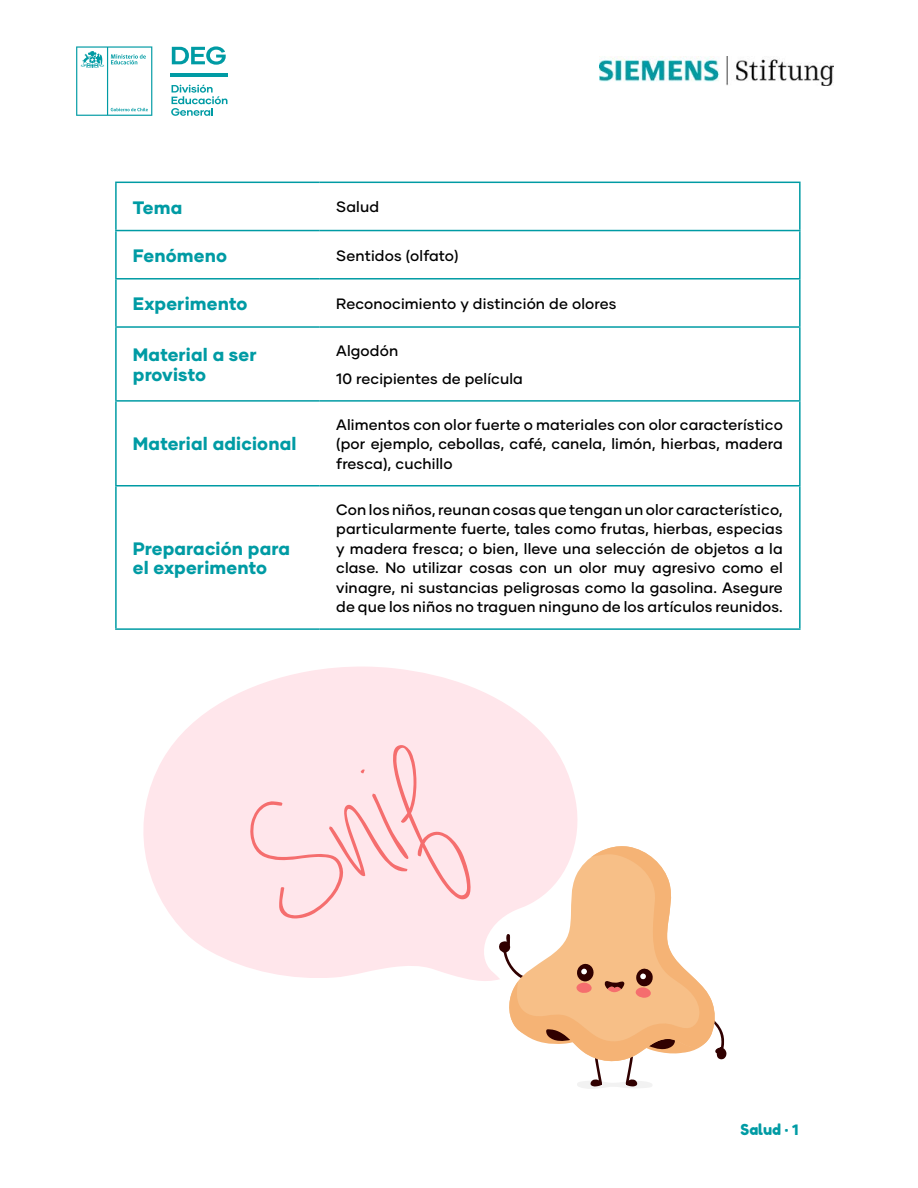
<style>
.page{position:relative;width:918px;height:1188px;background:#fff}
.page>*{position:absolute;margin:0;border:0;box-sizing:border-box;transform-origin:0 0}
.t1{font:800 18px/19.5px "Gilmer";letter-spacing:.01em;color:#009ba4}
.t2{font:500 15px/19.5px "Gilmer";letter-spacing:.01em;color:#000;text-align:justify}
.t3{font:15px "Fredoka One";color:#009ba4}
.s1{font-family:"Gilmer";font-weight:800}
</style>
<div class="page">
<svg style="left:76px;top:46px;width:76px;height:70px"></svg>
<hr style="left:170px;top:73px;width:26px;height:3px;background:#009ba4">
<hr style="left:196px;top:73px;width:31px;height:3px;background:#009ba4">
<svg style="left:172px;top:46px;width:54px;height:19px"></svg>
<svg style="left:171px;top:85px;width:56px;height:31px"></svg>
<img style="left:600px;top:57px;width:233px;height:28px">
<hr style="left:115px;top:182px;width:204px;height:1px;background:#009ba4">
<hr style="left:115px;top:183px;width:2px;height:47px;background:#009ba4">
<hr style="left:319px;top:182px;width:482px;height:1px;background:#009ba4">
<hr style="left:799px;top:183px;width:2px;height:47px;background:#009ba4">
<hr style="left:115px;top:230px;width:204px;height:1px;background:#009ba4">
<hr style="left:115px;top:231px;width:2px;height:47px;background:#009ba4">
<hr style="left:319px;top:230px;width:482px;height:1px;background:#009ba4">
<hr style="left:799px;top:231px;width:2px;height:47px;background:#009ba4">
<hr style="left:115px;top:278px;width:204px;height:2px;background:#009ba4">
<hr style="left:115px;top:280px;width:2px;height:46px;background:#009ba4">
<hr style="left:319px;top:278px;width:482px;height:2px;background:#009ba4">
<hr style="left:799px;top:280px;width:2px;height:46px;background:#009ba4">
<hr style="left:115px;top:326px;width:204px;height:2px;background:#009ba4">
<hr style="left:115px;top:328px;width:2px;height:72px;background:#009ba4">
<hr style="left:319px;top:326px;width:482px;height:2px;background:#009ba4">
<hr style="left:799px;top:328px;width:2px;height:72px;background:#009ba4">
<hr style="left:115px;top:400px;width:204px;height:2px;background:#009ba4">
<hr style="left:115px;top:402px;width:2px;height:83px;background:#009ba4">
<hr style="left:319px;top:400px;width:482px;height:2px;background:#009ba4">
<hr style="left:799px;top:402px;width:2px;height:83px;background:#009ba4">
<hr style="left:115px;top:485px;width:204px;height:2px;background:#009ba4">
<hr style="left:115px;top:487px;width:2px;height:141px;background:#009ba4">
<hr style="left:319px;top:485px;width:482px;height:2px;background:#009ba4">
<hr style="left:799px;top:487px;width:2px;height:141px;background:#009ba4">
<hr style="left:115px;top:628px;width:204px;height:2px;background:#009ba4">
<hr style="left:319px;top:628px;width:482px;height:2px;background:#009ba4">
<svg style="left:143px;top:666px;width:435px;height:315px;fill:#ffe6eb"></svg>
<svg style="left:499px;top:934px;width:7px;height:47px"></svg>
<svg style="left:577px;top:1023px;width:150px;height:66px"></svg>
<svg style="left:507px;top:845px;width:209px;height:219px"></svg>
<svg style="left:576px;top:964px;width:18px;height:29px"></svg>
<svg style="left:635px;top:968px;width:18px;height:30px"></svg>
<svg style="left:604px;top:981px;width:20px;height:11px"></svg>
<svg style="left:250px;top:745px;width:221px;height:174px;background:#fedce0"></svg>
<p class="t1" style="left:133px;top:197px;width:51px">Tema</p>
<p class="t2" style="left:336px;top:197px;width:44px">Salud</p>
<p class="t1" style="left:133px;top:246px;width:96px">Fenómeno</p>
<p class="t2" style="left:336px;top:245px;width:124px">Sentidos (olfato)</p>
<p class="t1" style="left:133px;top:294px;width:116px">Experimento</p>
<p class="t2" style="left:336px;top:294px;width:282px">Reconocimiento y distinción de olores</p>
<p class="t1" style="left:133px;top:345px;width:125px">Material a ser provisto</p>
<p class="t2" style="left:336px;top:336px;width:188px;line-height:28px">Algodón<br>10 recipientes de película</p>
<p class="t1" style="left:133px;top:434px;width:165px">Material adicional</p>
<p class="t1" style="left:133px;top:539px;width:159px">Preparación para el experimento</p>
<p class="t2" style="left:336px;top:415px;width:448px">Alimentos con olor fuerte o materiales con olor característico (por ejemplo, cebollas, café, canela, limón, hierbas, madera fresca), cuchillo</p>
<p class="t2" style="left:336px;top:499px;width:448px">Con los niños, reunan cosas que tengan un olor característico, particularmente fuerte, tales como frutas, hierbas, especias y madera fresca; o bien, lleve una selección de objetos a la clase. No utilizar cosas con un olor muy agresivo como el vinagre, ni sustancias peligrosas como la gasolina. Asegure de que los niños no traguen ninguno de los artículos reunidos.</p>
<p class="t3" style="left:741px;top:1120px;width:60px">Salud · <span class="s1">1</span></p>
</div>
